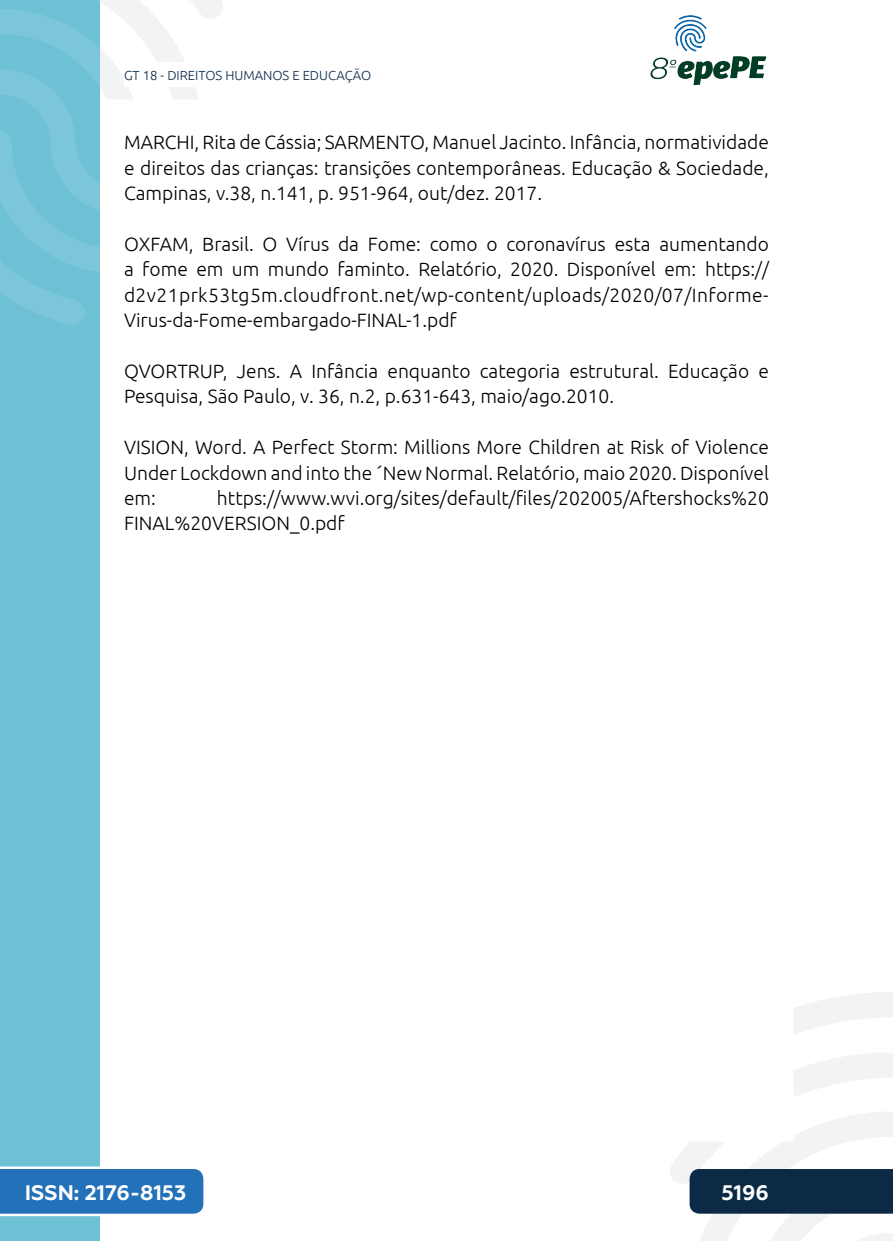
<style>
.page{position:relative;width:893px;height:1241px;background:#fff}
.page>*{position:absolute;margin:0;border:0;box-sizing:border-box;transform-origin:0 0}
.t1{font:700 21px "Geometria";color:#fff}
._11_REFERENCIAS{font:300 19.25px/25.4px "Ubuntu";color:#000;text-align:justify}
.t2{font:300 13.12px "Ubuntu";color:#0c2a46}
</style>
<div class="page">
<svg style="left:670px;top:992px;width:223px;height:248px"></svg>
<svg style="left:99px;top:0;width:124px;height:324px"></svg>
<img style="left:650px;top:15px;width:117px;height:71px">
<div style="left:0;top:0;width:99px;height:1240px;background:#6ec0d5"></div>
<svg style="left:0;top:0;width:99px;height:325px"></svg>
<svg style="left:0;top:1166px;width:203px;height:49px;background:#367dbf"></svg>
<div style="left:690px;top:1168px;width:203px;height:45px;background:#0c2a46"></div>
<div style="left:124px;top:62px;width:516px;height:25px;background:#fff"></div>
<p class="t2" style="left:124px;top:67px;width:249px">GT 18 - DIREITOS HUMANOS E EDUCAÇÃO</p>
<p class="_11_REFERENCIAS" style="left:124px;top:129px;width:646px">MARCHI, Rita de Cássia; SARMENTO, Manuel Jacinto. Infância, normatividade e direitos das crianças: transições contemporâneas. Educação &amp; Sociedade, Campinas, v.38, n.141, p. 951-964, out/dez. 2017.</p>
<p class="_11_REFERENCIAS" style="left:124px;top:231px;width:646px">OXFAM, Brasil. O Vírus da Fome: como o coronavírus esta aumentando a fome em um mundo faminto. Relatório, 2020. Disponível em: https:// d2v21prk53tg5m.cloudfront.net/wp-content/uploads/2020/07/Informe-Virus-da-Fome-embargado-FINAL-1.pdf</p>
<p class="_11_REFERENCIAS" style="left:124px;top:358px;width:646px">QVORTRUP, Jens. A Infância enquanto categoria estrutural. Educação e<br>Pesquisa, São Paulo, v. 36, n.2, p.631-643, maio/ago.2010.</p>
<p class="_11_REFERENCIAS" style="left:124px;top:434px;width:646px">VISION, Word. A Perfect Storm: Millions More Children at Risk of Violence Under Lockdown and into the ´New Normal. Relatório, maio 2020. Disponível em:</p>
<p class="_11_REFERENCIAS" style="left:124px;top:485px;width:646px;text-indent:93px">https://www.wvi.org/sites/default/files/202005/Aftershocks%20<br>FINAL%20VERSION_0.pdf</p>
<p class="t1" style="left:25px;top:1179px;width:163px">ISSN: 2176-8153</p>
<p class="t1" style="left:722px;top:1179px;width:49px">5196</p>
</div>
